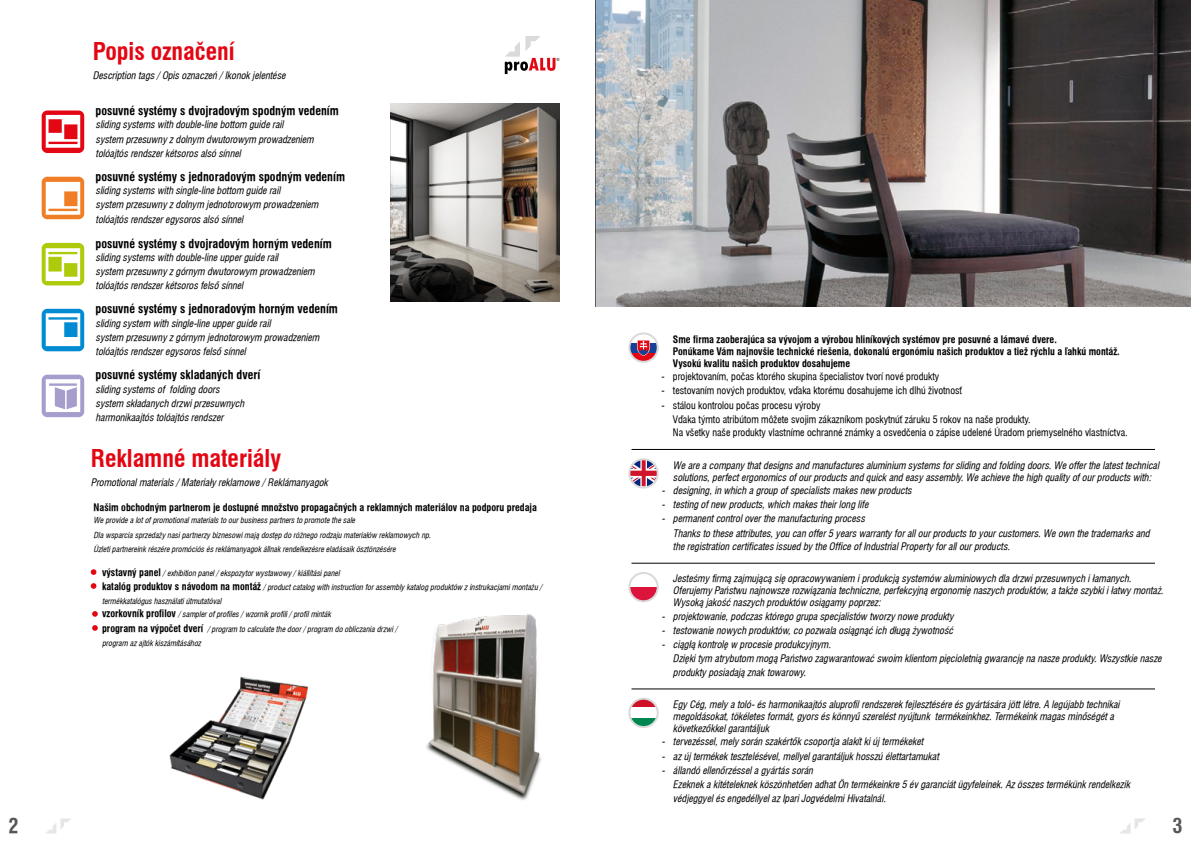
<style>
.page{position:relative;width:1191px;height:842px;background:#fff}
.page>*{position:absolute;margin:0;border:0;box-sizing:border-box;transform-origin:0 0}
.t1{font:700 condensed 24px "Swiss 721 BT";color:#e30613}
.t2{font:20px "Swiss 721 Cn AT Bold";color:#575756}
.t3{font:12px "Swiss 721 Cn AT Bold";color:#000}
.t4{font:10px/14.2px "Swiss 721 Cn AT Italic";color:#000}
.t5{font:10px/13.8px "Swiss 721 Cn AT";color:#000}
.t6{font:10px/12px "Swiss 721 Cn AT Bold";color:#000}
.t7{font:8px/13.8px "Swiss 721 Cn AT Italic";color:#000}
.s1{font-family:"Swiss 721 Cn AT Bold";font-size:10px}
</style>
<div class="page">
<svg style="left:505px;top:36px;width:54px;height:38px"></svg>
<svg style="left:46px;top:818px;width:25px;height:15px"></svg>
<svg style="left:1120px;top:818px;width:25px;height:15px"></svg>
<img style="left:426px;top:614px;width:115px;height:186px">
<img style="left:390px;top:103px;width:169px;height:199px">
<svg style="left:42px;top:111px;width:42px;height:42px"></svg>
<svg style="left:46px;top:115px;width:34px;height:33px"></svg>
<svg style="left:42px;top:177px;width:42px;height:42px"></svg>
<svg style="left:46px;top:182px;width:34px;height:33px"></svg>
<svg style="left:42px;top:243px;width:42px;height:42px"></svg>
<svg style="left:46px;top:248px;width:34px;height:33px"></svg>
<svg style="left:42px;top:309px;width:42px;height:42px"></svg>
<svg style="left:46px;top:313px;width:34px;height:33px"></svg>
<div style="left:42px;top:375px;width:42px;height:42px;background:#a69dcd;border-radius:6px"></div>
<svg style="left:46px;top:379px;width:34px;height:33px"></svg>
<svg style="left:91px;top:569px;width:5px;height:6px"></svg>
<svg style="left:91px;top:583px;width:5px;height:6px"></svg>
<svg style="left:92px;top:611px;width:6px;height:6px"></svg>
<svg style="left:92px;top:625px;width:6px;height:6px"></svg>
<img style="left:595px;top:0;width:596px;height:306px">
<svg style="left:631px;top:333px;width:26px;height:29px"></svg>
<div style="left:628px;top:332px;width:30px;height:31px;border:2px solid #dadada;border-radius:50%"></div>
<svg style="left:631px;top:460px;width:26px;height:26px"></svg>
<div style="left:628px;top:458px;width:30px;height:31px;border:2px solid #dadada;border-radius:50%"></div>
<svg style="left:631px;top:699px;width:26px;height:8px"></svg>
<svg style="left:631px;top:718px;width:26px;height:9px"></svg>
<div style="left:628px;top:698px;width:30px;height:30px;border:2px solid #dadada;border-radius:50%"></div>
<svg style="left:631px;top:573px;width:26px;height:9px"></svg>
<svg style="left:631px;top:587px;width:26px;height:14px"></svg>
<div style="left:628px;top:572px;width:30px;height:30px;border:2px solid #dadada;border-radius:50%"></div>
<hr style="left:631px;top:449px;width:524px;height:1px;background:#000">
<hr style="left:631px;top:563px;width:524px;height:1px;background:#000">
<hr style="left:631px;top:689px;width:524px;height:1px;background:#000">
<img style="left:169px;top:676px;width:140px;height:124px">
<h1 class="t1" style="left:93px;top:37px;width:143px">Popis označení</h1>
<p class="t4" style="left:93px;top:68px;width:194px">Description tags / Opis oznaczeń / Ikonok jelentése</p>
<p class="t3" style="left:96px;top:103px;width:245px">posuvné systémy s dvojradovým spodným vedením</p>
<p class="t4" style="left:96px;top:118px;width:220px">sliding systems with double-line bottom guide rail system przesuwny z dolnym dwutorowym prowadzeniem tolóajtós rendszer kétsoros alsó sínnel</p>
<p class="t3" style="left:96px;top:169px;width:251px">posuvné systémy s jednoradovým spodným vedením</p>
<p class="t4" style="left:96px;top:184px;width:224px">sliding systems with single-line bottom guide rail<br>system przesuwny z dolnym jednotorowym prowadzeniem tolóajtós rendszer egysoros alsó sínnel</p>
<p class="t3" style="left:96px;top:236px;width:238px">posuvné systémy s dvojradovým horným vedením</p>
<p class="t4" style="left:96px;top:250px;width:221px">sliding systems with double-line upper guide rail<br>system przesuwny z górnym dwutorowym prowadzeniem tolóajtós rendszer kétsoros felső sínnel</p>
<p class="t3" style="left:96px;top:302px;width:244px">posuvné systémy s jednoradovým horným vedením</p>
<p class="t4" style="left:96px;top:316px;width:225px">sliding system with single-line upper guide rail<br>system przesuwny z górnym jednotorowym prowadzeniem tolóajtós rendszer egysoros felső sínnel</p>
<p class="t3" style="left:96px;top:368px;width:166px">posuvné systémy skladaných dverí</p>
<p class="t4" style="left:96px;top:382px;width:150px">sliding systems of folding doors system składanych drzwi przesuwnych harmonikaajtós tolóajtós rendszer</p>
<h1 class="t1" style="left:91px;top:444px;width:192px">Reklamné materiály</h1>
<p class="t4" style="left:91px;top:475px;width:238px">Promotional materials / Materiały reklamowe / Reklámanyagok</p>
<p class="t6" style="left:94px;top:501px;width:445px">Našim obchodným partnerom je dostupné množstvo propagačných a reklamných materiálov na podporu predaja</p>
<p class="t7" style="left:94px;top:513px;width:339px;line-height:14.2px">We provide a lot of promotional materials to our business partners to promote the sale<br>Dla wsparcia sprzedaży nasi partnerzy biznesowi mają dostęp do różnego rodzaju materiałów reklamowych np.<br>Üzleti partnereink részére promóciós és reklámanyagok állnak rendelkezésre eladásaik ösztönzésére</p>
<p class="t7" style="left:102px;top:566px;width:441px"><span class="s1">výstavný panel</span> / exhibition panel / ekspozytor wystawowy / kiállítási panel<br><span class="s1">katalóg produktov s návodom na montáž</span> / product catalog with instruction for assembly katalog produktów z instrukacjami montażu / termékkatalógus használati útmutatóval<br><span class="s1">vzorkovník profilov</span> / sampler of profiles / wzornik profili / profil minták</p>
<p class="t7" style="left:102px;top:622px;width:297px"><span class="s1">program na výpočet dverí</span> / program to calculate the door / program do obliczania drzwi / program az ajtók kiszámításához</p>
<p class="t6" style="left:673px;top:333px;width:448px">Sme firma zaoberajúca sa vývojom a výrobou hliníkových systémov pre posuvné a lámavé dvere.<br>Ponúkame Vám najnovšie technické riešenia, dokonalú ergonómiu našich produktov a tiež rýchlu a ľahkú montáž.<br>Vysokú kvalitu našich produktov dosahujeme</p>
<p class="t5" style="left:661px;top:370px;width:279px">- projektovaním, počas ktorého skupina špecialistov tvorí nové produkty</p>
<p class="t5" style="left:661px;top:384px;width:302px">- testovaním nových produktov, vďaka ktorému dosahujeme ich dlhú životnosť</p>
<p class="t5" style="left:673px;top:398px;width:456px;text-indent:-11px">- stálou kontrolou počas procesu výroby<br>Vďaka týmto atribútom môžete svojim zákazníkom poskytnúť záruku 5 rokov na naše produkty.<br>Na všetky naše produkty vlastníme ochranné známky a osvedčenia o zápise udelené Úradom priemyselného vlastníctva.</p>
<p class="t4" style="left:673px;top:459px;width:487px;line-height:12px">We are a company that designs and manufactures aluminium systems for sliding and folding doors. We offer the latest technical solutions, perfect ergonomics of our products and quick and easy assembly. We achieve the high quality of our products with:</p>
<p class="t4" style="left:661px;top:483px;width:252px">- designing, in which a group of specialists makes new products</p>
<p class="t4" style="left:661px;top:497px;width:208px">- testing of new products, which makes their long life</p>
<p class="t4" style="left:673px;top:512px;width:478px;line-height:13.8px;text-indent:-11px">- permanent control over the manufacturing process<br>Thanks to these attributes, you can offer 5 years warranty for all our products to your customers. We own the trademarks and the registration certificates issued by the Office of Industrial Property for all our products.</p>
<p class="t4" style="left:673px;top:573px;width:492px;line-height:12px">Jesteśmy firmą zajmującą się opracowywaniem i produkcją systemów aluminiowych dla drzwi przesuwnych i łamanych.<br>Oferujemy Państwu najnowsze rozwiązania techniczne, perfekcyjną ergonomię naszych produktów, a także szybki i łatwy montaż.<br>Wysoką jakość naszych produktów osiągamy poprzez:</p>
<p class="t4" style="left:661px;top:609px;width:293px">- projektowanie, podczas którego grupa specjalistów tworzy nowe produkty</p>
<p class="t4" style="left:661px;top:623px;width:293px">- testowanie nowych produktów, co pozwala osiągnąć ich długą żywotność</p>
<p class="t4" style="left:673px;top:638px;width:490px;line-height:13.8px;text-indent:-11px">- ciągłą kontrolę w procesie produkcyjnym.<br>Dzięki tym atrybutom mogą Państwo zagwarantować swoim klientom pięcioletnią gwarancję na nasze produkty. Wszystkie nasze produkty posiadają znak towarowy.</p>
<p class="t4" style="left:673px;top:699px;width:448px;line-height:12px">Egy Cég, mely a toló- és harmonikaajtós aluprofil rendszerek fejlesztésére és gyártására jött létre. A legújabb technikai megoldásokat, tökéletes formát, gyors és könnyű szerelést nyújtunk termékeinkhez. Termékeink magas minőségét a következőkkel garantáljuk</p>
<p class="t4" style="left:661px;top:735px;width:263px">- tervezéssel, mely során szakértők csoportja alakít ki új termékeket</p>
<p class="t4" style="left:661px;top:749px;width:279px">- az új termékek tesztelésével, mellyel garantáljuk hosszú élettartamukat</p>
<p class="t4" style="left:673px;top:763px;width:458px;line-height:13.8px;text-indent:-11px">- állandó ellenőrzéssel a gyártás során<br>Ezeknek a kitételeknek köszönhetően adhat Ön termékeinkre 5 év garanciát ügyfeleinek. Az összes termékünk rendelkezik védjeggyel és engedéllyel az Ipari Jogvédelmi Hivatalnál.</p>
<h2 class="t2" style="left:9px;top:814px;width:11px">2</h2>
<h2 class="t2" style="left:1172px;top:814px;width:11px">3</h2>
</div>
